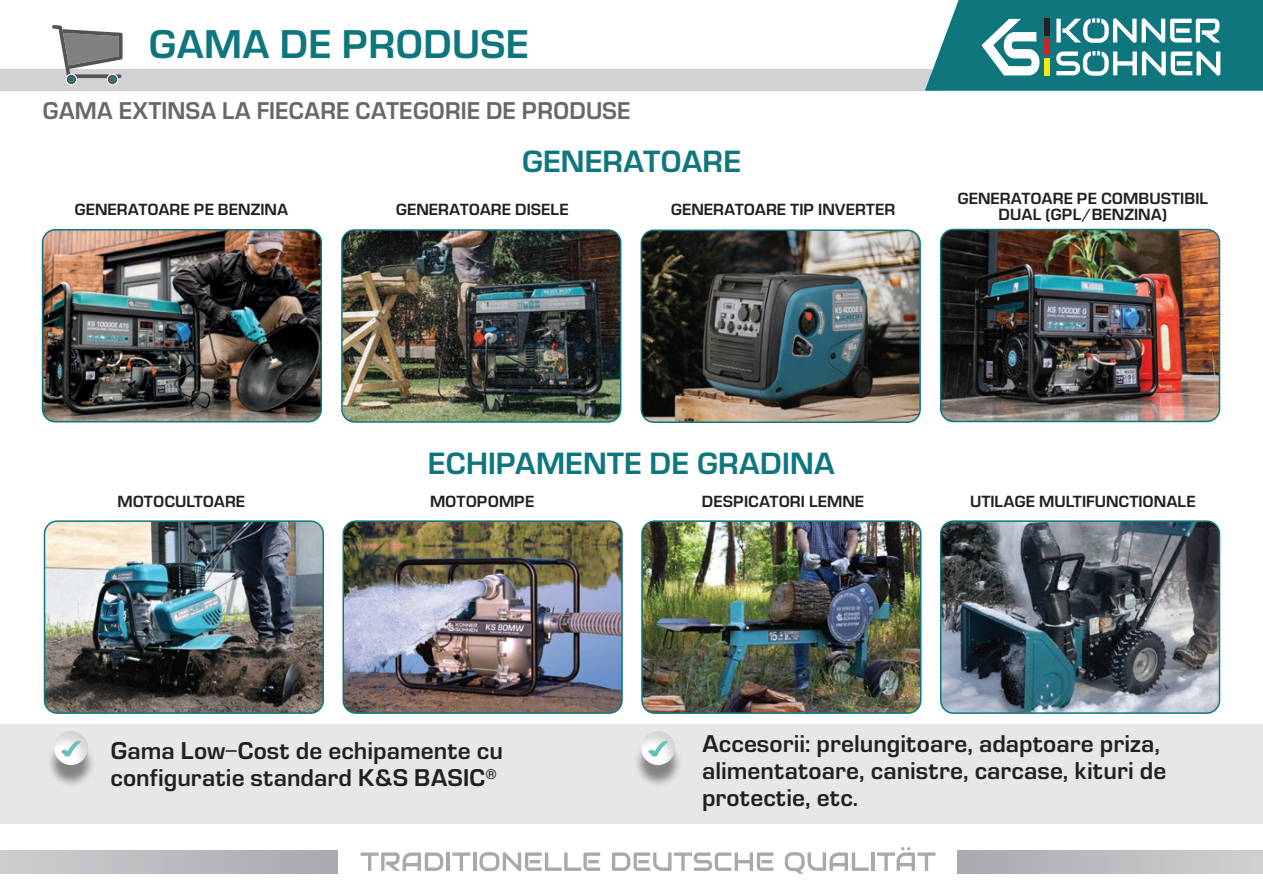
<style>
.page{position:relative;width:1263px;height:893px;background:#fff}
.page>*{position:absolute;margin:0;border:0;box-sizing:border-box;transform-origin:0 0}
.t1{font:37.2px "Europe Demi C";color:#0f767e}
.t2{font:28.5px "Europe Demi PL";color:#0f767e}
.t3{font:22.5px/27px "Europe Demi PL";color:#231f20}
.t4{font:22.5px "Europe Demi PL";color:#666969;scale:.96 1}
.t5{font:15px/16.5px "Europe Demi PL";color:#231f20;text-align:center}
</style>
<div class="page">
<div style="left:0;top:850px;width:338px;height:23px;background:linear-gradient(to right,#cdcecf,#a8a9ad)"></div>
<div style="left:957px;top:851px;width:306px;height:22px;background:linear-gradient(to right,#a8a9ad,#d0d1d2)"></div>
<div style="left:0;top:69px;width:941px;height:22px;background:#d1d2d4"></div>
<svg style="left:361px;top:852px;width:82px;height:19px"></svg>
<hr style="left:446px;top:852px;width:4px;height:19px;background:#a8a9ad">
<svg style="left:452px;top:852px;width:18px;height:19px"></svg>
<hr style="left:473px;top:852px;width:3px;height:19px;background:#a8a9ad">
<svg style="left:479px;top:852px;width:121px;height:19px"></svg>
<svg style="left:612px;top:852px;width:161px;height:19px"></svg>
<svg style="left:785px;top:852px;width:84px;height:22px"></svg>
<hr style="left:871px;top:852px;width:3px;height:19px;background:#a8a9ad">
<svg style="left:877px;top:847px;width:58px;height:24px"></svg>
<svg style="left:925px;top:0;width:338px;height:91px"></svg>
<div style="left:1045px;top:19px;width:5px;height:17px;background:#241f21"></div>
<div style="left:1045px;top:39px;width:5px;height:16px;background:#cc2126"></div>
<div style="left:1045px;top:58px;width:5px;height:17px;background:#fae80d"></div>
<div style="left:0;top:724px;width:1263px;height:100px;background:#e6e7e9"></div>
<svg style="left:52px;top:25px;width:71px;height:60px"></svg>
<div style="left:46px;top:738px;width:50px;height:50px;background:#231f20;opacity:.5"></div>
<div style="left:54px;top:729px;width:34px;height:37px;background:#231f20;opacity:.2"></div>
<svg style="left:61px;top:741px;width:20px;height:16px"></svg>
<div style="left:633px;top:738px;width:50px;height:50px;background:#231f20;opacity:.5"></div>
<div style="left:641px;top:729px;width:34px;height:37px;background:#231f20;opacity:.2"></div>
<svg style="left:648px;top:741px;width:20px;height:16px"></svg>
<img style="left:43px;top:230px;width:278px;height:192px">
<div style="left:42px;top:229px;width:280px;height:193px;border:2px solid #0f767e;border-radius:13px"></div>
<img style="left:344px;top:230px;width:277px;height:192px">
<div style="left:341px;top:229px;width:280px;height:194px;border:2px solid #0f767e;border-radius:13px"></div>
<img style="left:941px;top:230px;width:278px;height:191px">
<div style="left:940px;top:229px;width:280px;height:193px;border:2px solid #0f767e;border-radius:13px"></div>
<img style="left:641px;top:230px;width:279px;height:192px">
<div style="left:641px;top:230px;width:280px;height:193px;border:2px solid #0f767e;border-radius:13px"></div>
<img style="left:45px;top:523px;width:278px;height:190px">
<div style="left:44px;top:520px;width:280px;height:194px;border:2px solid #0f767e;border-radius:13px"></div>
<img style="left:345px;top:523px;width:275px;height:188px">
<div style="left:342px;top:520px;width:281px;height:194px;border:2px solid #0f767e;border-radius:13px"></div>
<img style="left:644px;top:523px;width:277px;height:190px">
<div style="left:641px;top:520px;width:280px;height:194px;border:2px solid #0f767e;border-radius:13px"></div>
<img style="left:941px;top:523px;width:278px;height:190px">
<div style="left:940px;top:520px;width:280px;height:194px;border:2px solid #0f767e;border-radius:13px"></div>
<h1 class="t1" style="left:148px;top:22px;width:382px">GAMA DE PRODUSE</h1>
<h3 class="t4" style="left:43px;top:98px;width:614px">GAMA EXTINSA LA FIECARE CATEGORIE DE PRODUSE</h3>
<p class="t5" style="left:74px;top:201px;width:215px">GENERATOARE PE BENZINA</p>
<p class="t5" style="left:117px;top:494px;width:129px">MOTOCULTOARE</p>
<h2 class="t2" style="left:522px;top:145px;width:221px">GENERATOARE</h2>
<p class="t5" style="left:396px;top:201px;width:174px">GENERATOARE DISELE</p>
<p class="t5" style="left:671px;top:201px;width:226px">GENERATOARE TIP INVERTER</p>
<p class="t5" style="left:957px;top:190px;width:252px">GENERATOARE PE COMBUSTIBIL<br>DUAL (GPL/BENZINA)</p>
<h2 class="t2" style="left:428px;top:447px;width:409px">ECHIPAMENTE DE GRADINA</h2>
<p class="t5" style="left:430px;top:494px;width:106px">MOTOPOMPE</p>
<p class="t5" style="left:702px;top:494px;width:164px">DESPICATORI LEMNE</p>
<p class="t5" style="left:970px;top:494px;width:227px">UTILAGE MULTIFUNCTIONALE</p>
<h3 class="t3" style="left:111px;top:737px;width:394px">Gama Low-Cost de echipamente cu configuratie standard K&amp;S BASIC<sup>®</sup></h3>
<h3 class="t3" style="left:702px;top:731px;width:466px">Accesorii: prelungitoare, adaptoare priza, alimentatoare, canistre, carcase, kituri de protectie, etc.</h3>
</div>
